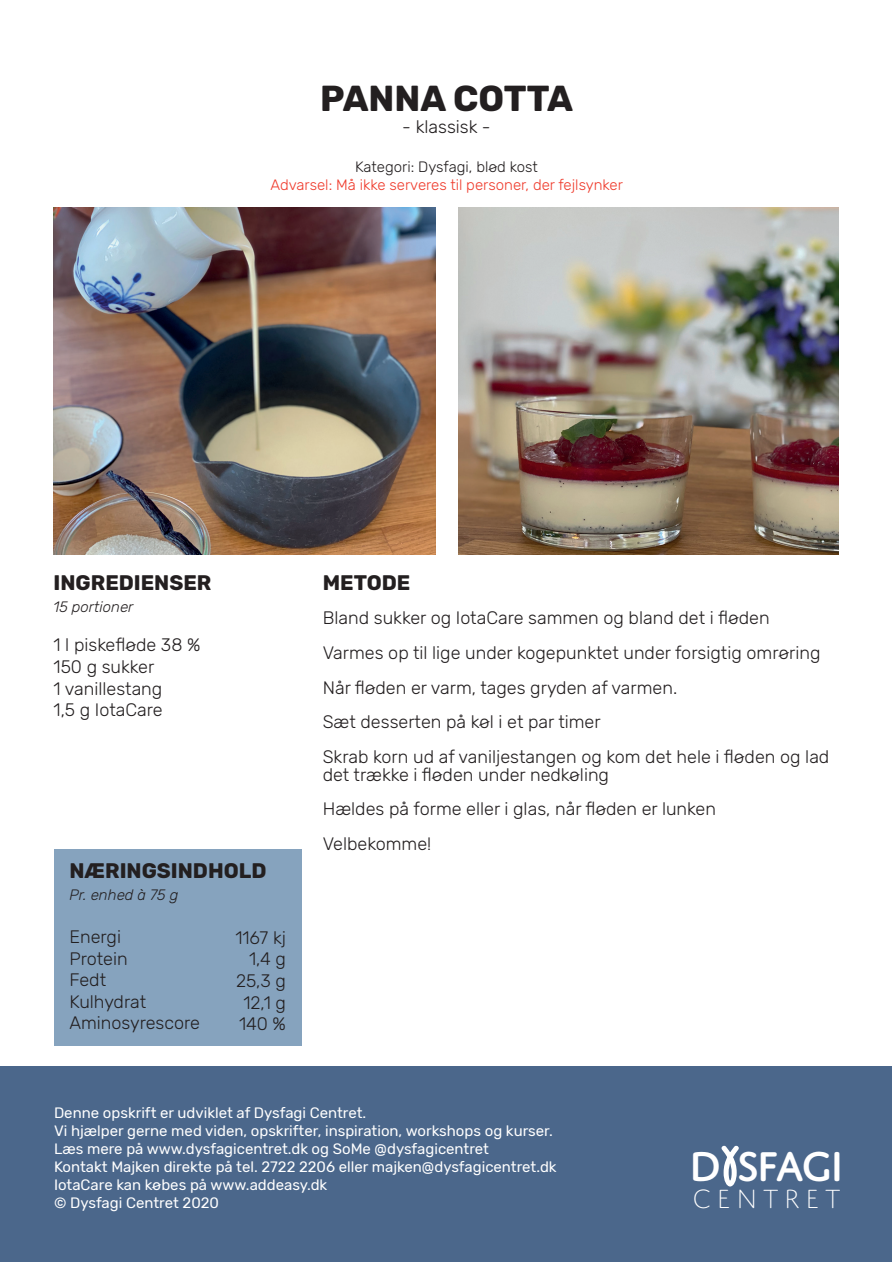
<style>
.page{position:relative;width:893px;height:1263px;background:#fff}
.page>*{position:absolute;margin:0;border:0;box-sizing:border-box;transform-origin:0 0}
.t1{font:500 44.55px "Domus Titling";letter-spacing:-.06em;color:#fff}
.t2{font:700 36px "Rubik";color:#231f20}
.t3{font:200 28.05px "Domus Titling";letter-spacing:.18em;color:#fff}
.t4{font:700 21px "Rubik";color:#231f20}
.t5{font:300 18px/21.6px "Rubik";color:#231f20}
.t6{font:15px/18px "Rubik";color:#fff}
.t7{font:300 15px "Rubik";color:#ef3b2c}
.t8{font:300 15px "Rubik";color:#231f20}
.t9{font:italic 300 15px "Rubik";color:#231f20}
</style>
<div class="page">
<div style="left:1px;top:1067px;width:891px;height:195px;background:#4b678b"></div>
<svg style="left:721px;top:1145px;width:18px;height:42px"></svg>
<img style="left:458px;top:207px;width:381px;height:348px">
<div style="left:54px;top:849px;width:248px;height:196px;background:#86a3be"></div>
<img style="left:54px;top:207px;width:381px;height:348px">
<h2 class="t2" style="left:320px;top:78px;width:254px">PANNA COTTA</h2>
<p class="t5" style="left:402px;top:116px;width:90px">- klassisk -</p>
<p class="t8" style="left:355px;top:159px;width:184px">Kategori: Dysfagi, blød kost</p>
<p class="t7" style="left:270px;top:177px;width:354px">Advarsel: Må ikke serveres til personer, der fejlsynker</p>
<p class="t4" style="left:54px;top:571px;width:160px">INGREDIENSER</p>
<p class="t9" style="left:54px;top:598px;width:81px">15 portioner</p>
<p class="t5" style="left:54px;top:635px;width:148px">1 l piskefløde 38 %<br>150 g sukker<br>1 vanillestang<br>1,5 g IotaCare</p>
<p class="t4" style="left:323px;top:571px;width:89px">METODE</p>
<p class="t5" style="left:323px;top:601px;width:508px;line-height:34.8px">Bland sukker og IotaCare sammen og bland det i fløden Varmes op til lige under kogepunktet under forsigtig omrøring Når fløden er varm, tages gryden af varmen.<br>Sæt desserten på køl i et par timer<br>Skrab korn ud af vaniljestangen og kom det hele i fløden og lad</p>
<p class="t5" style="left:323px;top:757px;width:395px;line-height:34.8px">det trække i fløden under nedkøling<br>Hældes på forme eller i glas, når fløden er lunken<br>Velbekomme!</p>
<p class="t4" style="left:69px;top:859px;width:199px">NÆRINGSINDHOLD</p>
<p class="t9" style="left:69px;top:886px;width:111px">Pr. enhed à 75 g</p>
<p class="t5" style="left:69px;top:926px;width:132px">Energi<br>Protein<br>Fedt<br>Kulhydrat<br>Aminosyrescore</p>
<p class="t5" style="left:235px;top:927px;width:52px;text-align:right">1167 kj<br>1,4 g<br>25,3 g<br>12,1 g<br>140 %</p>
<p class="t6" style="left:54px;top:1104px;width:504px">Denne opskrift er udviklet af Dysfagi Centret.<br>Vi hjælper gerne med viden, opskrifter, inspiration, workshops og kurser.<br>Læs mere på www.dysfagicentret.dk og SoMe @dysfagicentret<br>Kontakt Majken direkte på tel. 2722 2206 eller majken@dysfagicentret.dk IotaCare kan købes på www.addeasy.dk<br>© Dysfagi Centret 2020</p>
<h1 class="t1" style="left:689px;top:1140px;width:157px">D SFAGI</h1>
<h3 class="t3" style="left:692px;top:1184px;width:150px">CENTRET</h3>
</div>
